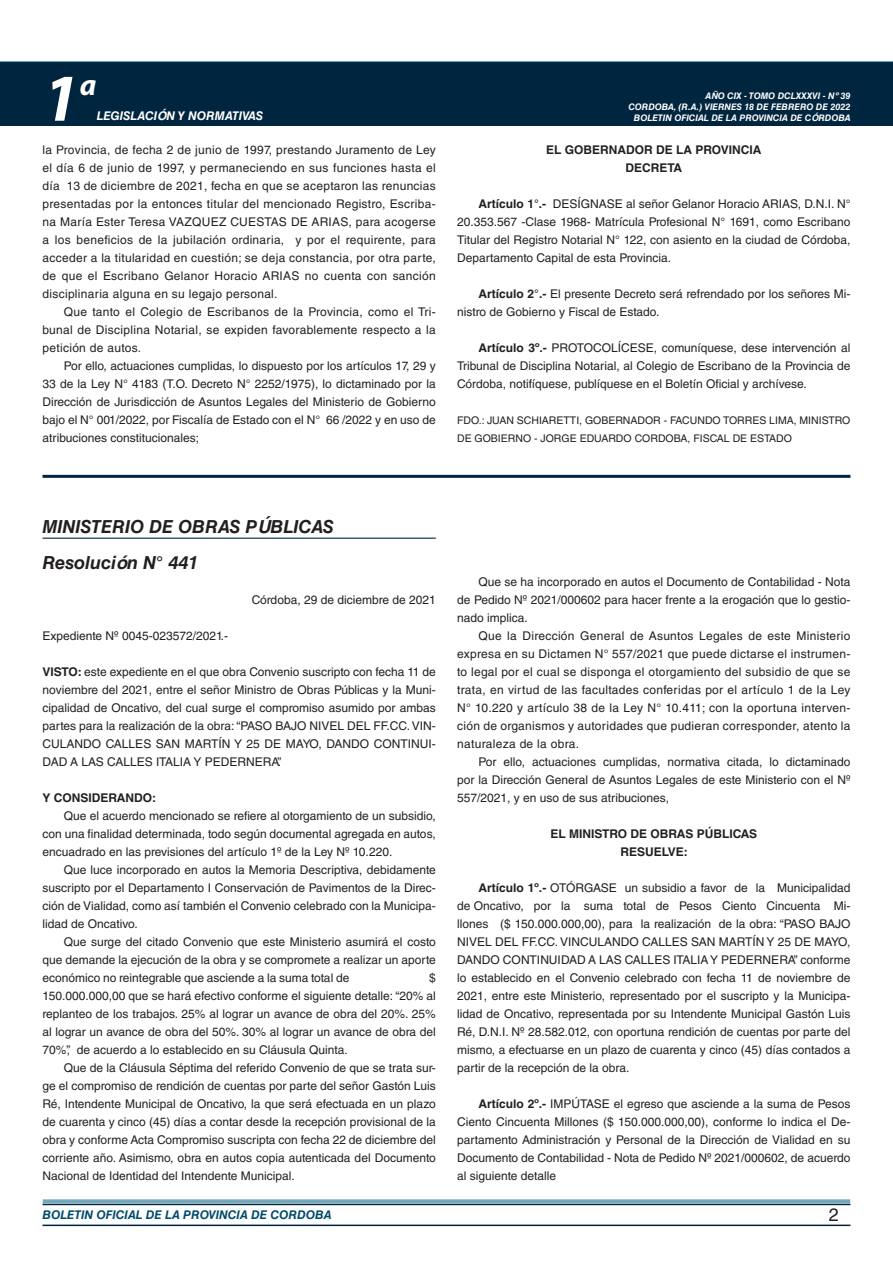
<style>
.page{position:relative;width:893px;height:1263px;background:#fff}
.page>*{position:absolute;margin:0;border:0;box-sizing:border-box;transform-origin:0 0}
.t1{font:italic 700 67.5px "Myriad Pro";color:#fff}
.t2{font:italic 700 30px "Myriad Pro";color:#fff}
.NOMBRE_DE_MINISTERIO{font:italic 700 18px "Helvetica LT Std";color:#231f20}
.t3{font:18px "Helvetica LT Std";color:#231f20}
.TEXTO_BASE{font:12px/18px "Helvetica LT Std";color:#231f20;text-align:justify}
.RESUELVE{font:700 12px "Helvetica LT Std";color:#231f20}
.t4{font:italic 700 12px "Helvetica LT Std";color:#004b6c}
.FECHA{font:12px "Helvetica LT Std";color:#231f20}
.t5{font:italic 700 12px "Helvetica LT Std";color:#fff}
.TEXTO_BASE-2{font:700 12px "Helvetica LT Std";color:#231f20}
.FIRMA{font:10.5px/18px "Helvetica LT Std";color:#231f20}
.t6{font:italic 700 9px/10.8px "Helvetica LT Std";color:#fff;text-align:right}
.s1{font-weight:700}
</style>
<div class="page">
<div style="left:0;top:61px;width:893px;height:6px;background:#73a5b8"></div>
<div style="left:0;top:62px;width:893px;height:64px;background:#00263f"></div>
<hr style="left:43px;top:1224px;width:807px;height:2px;background:#00263f">
<div style="left:42px;top:1198px;width:809px;height:8px;background:#fff;opacity:.75"></div>
<hr style="left:43px;top:475px;width:807px;height:3px;background:#00263f">
<hr style="left:43px;top:538px;width:393px;height:1px;background:#00263f">
<h1 class="t1" style="left:43px;top:54px;width:38px">1</h1>
<h2 class="t2" style="left:80px;top:66px;width:18px">a</h2>
<p class="t5" style="left:97px;top:109px;width:168px">LEGISLACIÓN Y NORMATIVAS</p>
<p class="TEXTO_BASE" style="left:43px;top:141px;width:395px">la Provincia, de fecha 2 de junio de 1997, prestando Juramento de Ley el día 6 de junio de 1997, y permaneciendo en sus funciones hasta el día 13 de diciembre de 2021, fecha en que se aceptaron las renuncias presentadas por la entonces titular del mencionado Registro, Escriba&shy;na María Ester Teresa VAZQUEZ CUESTAS DE ARIAS, para acogerse a los beneficios de la jubilación ordinaria, y por el requirente, para acceder a la titularidad en cuestión; se deja constancia, por otra parte, de que el Escribano Gelanor Horacio ARIAS no cuenta con sanción disciplinaria alguna en su legajo personal.</p>
<p class="TEXTO_BASE" style="left:43px;top:303px;width:395px;text-indent:21px">Que tanto el Colegio de Escribanos de la Provincia, como el Tri&shy;bunal de Disciplina Notarial, se expiden favorablemente respecto a la petición de autos.</p>
<p class="TEXTO_BASE" style="left:43px;top:357px;width:395px;text-indent:21px">Por ello, actuaciones cumplidas, lo dispuesto por los artículos 17, 29 y 33 de la Ley N° 4183 (T.O. Decreto N° 2252/1975), lo dictaminado por la Dirección de Jurisdicción de Asuntos Legales del Ministerio de Gobierno bajo el N° 001/2022, por Fiscalía de Estado con el N° 66 /2022 y en uso de atribuciones constitucionales;</p>
<p class="t6" style="left:628px;top:91px;width:224px">AÑO CIX - TOMO DCLXXXVI - Nº 39<br>CORDOBA, (R.A.) VIERNES 18 DE FEBRERO DE 2022<br>BOLETIN OFICIAL DE LA PROVINCIA DE CÓRDOBA</p>
<p class="RESUELVE" style="left:546px;top:142px;width:217px">EL GOBERNADOR DE LA PROVINCIA</p>
<p class="RESUELVE" style="left:625px;top:160px;width:58px">DECRETA</p>
<p class="TEXTO_BASE" style="left:457px;top:195px;width:395px;text-indent:21px"><span class="s1">Artículo 1°.-</span> DESÍGNASE al señor Gelanor Horacio ARIAS, D.N.I. N° 20.353.567 -Clase 1968- Matrícula Profesional N° 1691, como Escribano Titular del Registro Notarial N° 122, con asiento en la ciudad de Córdoba, Departamento Capital de esta Provincia.</p>
<p class="TEXTO_BASE" style="left:457px;top:285px;width:395px;text-indent:21px"><span class="s1">Artículo 2°.-</span> El presente Decreto será refrendado por los señores Mi&shy;nistro de Gobierno y Fiscal de Estado.</p>
<p class="TEXTO_BASE" style="left:457px;top:339px;width:395px;text-indent:21px"><span class="s1">Artículo 3º.-</span> PROTOCOLÍCESE, comuníquese, dese intervención al Tribunal de Disciplina Notarial, al Colegio de Escribano de la Provincia de Córdoba, notifíquese, publíquese en el Boletín Oficial y archívese.</p>
<p class="FIRMA" style="left:457px;top:411px;width:395px">FDO.: JUAN SCHIARETTI, GOBERNADOR - FACUNDO TORRES LIMA, MINISTRO<br>DE GOBIERNO - JORGE EDUARDO CORDOBA, FISCAL DE ESTADO</p>
<p class="NOMBRE_DE_MINISTERIO" style="left:43px;top:516px;width:293px">MINISTERIO DE OBRAS PÚBLICAS</p>
<p class="NOMBRE_DE_MINISTERIO" style="left:43px;top:552px;width:157px">Resolución N° 441</p>
<p class="FECHA" style="left:252px;top:593px;width:186px">Córdoba, 29 de diciembre de 2021</p>
<p class="TEXTO_BASE" style="left:43px;top:627px;width:187px">Expediente Nº 0045-023572/2021.-</p>
<p class="TEXTO_BASE" style="left:43px;top:663px;width:395px"><span class="s1">VISTO:</span> este expediente en el que obra Convenio suscripto con fecha 11 de noviembre del 2021, entre el señor Ministro de Obras Públicas y la Muni&shy;cipalidad de Oncativo, del cual surge el compromiso asumido por ambas partes para la realización de la obra: “PASO BAJO NIVEL DEL FF.CC. VIN-CULANDO CALLES SAN MARTÍN Y 25 DE MAYO, DANDO CONTINUI-DAD A LAS CALLES ITALIA Y PEDERNERA”.</p>
<p class="TEXTO_BASE-2" style="left:43px;top:790px;width:115px">Y CONSIDERANDO:</p>
<p class="TEXTO_BASE" style="left:43px;top:807px;width:395px;text-indent:21px">Que el acuerdo mencionado se refiere al otorgamiento de un subsidio, con una finalidad determinada, todo según documental agregada en autos, encuadrado en las previsiones del artículo 1º de la Ley Nº 10.220.</p>
<p class="TEXTO_BASE" style="left:43px;top:861px;width:395px;text-indent:21px">Que luce incorporado en autos la Memoria Descriptiva, debidamente suscripto por el Departamento I Conservación de Pavimentos de la Direc&shy;ción de Vialidad, como así también el Convenio celebrado con la Municipa&shy;lidad de Oncativo.</p>
<p class="TEXTO_BASE" style="left:43px;top:933px;width:395px;text-indent:21px">Que surge del citado Convenio que este Ministerio asumirá el costo que demande la ejecución de la obra y se compromete a realizar un aporte económico no reintegrable que asciende a la suma total de</p>
<p class="TEXTO_BASE" style="left:43px;top:969px;width:395px;text-indent:387px">$ 150.000.000,00 que se hará efectivo conforme el siguiente detalle: “20% al replanteo de los trabajos. 25% al lograr un avance de obra del 20%. 25% al lograr un avance de obra del 50%. 30% al lograr un avance de obra del 70%”, de acuerdo a lo establecido en su Cláusula Quinta.</p>
<p class="TEXTO_BASE" style="left:43px;top:1059px;width:395px;text-indent:21px">Que de la Cláusula Séptima del referido Convenio de que se trata sur&shy;ge el compromiso de rendición de cuentas por parte del señor Gastón Luis Ré, Intendente Municipal de Oncativo, la que será efectuada en un plazo de cuarenta y cinco (45) días a contar desde la recepción provisional de la obra y conforme Acta Compromiso suscripta con fecha 22 de diciembre del corriente año. Asimismo, obra en autos copia autenticada del Documento Nacional de Identidad del Intendente Municipal.</p>
<p class="TEXTO_BASE" style="left:457px;top:573px;width:395px;text-indent:21px">Que se ha incorporado en autos el Documento de Contabilidad - Nota de Pedido Nº 2021/000602 para hacer frente a la erogación que lo gestio&shy;nado implica.</p>
<p class="TEXTO_BASE" style="left:457px;top:627px;width:395px;text-indent:21px">Que la Dirección General de Asuntos Legales de este Ministerio expresa en su Dictamen N° 557/2021 que puede dictarse el instrumen&shy;to legal por el cual se disponga el otorgamiento del subsidio de que se trata, en virtud de las facultades conferidas por el artículo 1 de la Ley N° 10.220 y artículo 38 de la Ley N° 10.411; con la oportuna interven&shy;ción de organismos y autoridades que pudieran corresponder, atento la naturaleza de la obra.</p>
<p class="TEXTO_BASE" style="left:457px;top:753px;width:395px;text-indent:21px">Por ello, actuaciones cumplidas, normativa citada, lo dictaminado por la Dirección General de Asuntos Legales de este Ministerio con el Nº 557/2021, y en uso de sus atribuciones,</p>
<p class="RESUELVE" style="left:550px;top:826px;width:208px">EL MINISTRO DE OBRAS PÚBLICAS</p>
<p class="RESUELVE" style="left:620px;top:844px;width:69px">RESUELVE:</p>
<p class="TEXTO_BASE" style="left:457px;top:879px;width:395px;text-indent:21px"><span class="s1">Artículo 1º.-</span> OTÓRGASE un subsidio a favor de la Municipalidad de Oncativo, por la suma total de Pesos Ciento Cincuenta Mi&shy;llones ($ 150.000.000,00), para la realización de la obra: “PASO BAJO NIVEL DEL FF.CC. VINCULANDO CALLES SAN MARTÍN Y 25 DE MAYO, DANDO CONTINUIDAD A LAS CALLES ITALIA Y PEDERNERA” conforme lo establecido en el Convenio celebrado con fecha 11 de noviembre de 2021, entre este Ministerio, representado por el suscripto y la Municipa&shy;lidad de Oncativo, representada por su Intendente Municipal Gastón Luis Ré, D.N.I. Nº 28.582.012, con oportuna rendición de cuentas por parte del mismo, a efectuarse en un plazo de cuarenta y cinco (45) días contados a partir de la recepción de la obra.</p>
<p class="TEXTO_BASE" style="left:457px;top:1095px;width:395px;text-indent:21px"><span class="s1">Artículo 2º.-</span> IMPÚTASE el egreso que asciende a la suma de Pesos Ciento Cincuenta Millones ($ 150.000.000,00), conforme lo indica el De&shy;partamento Administración y Personal de la Dirección de Vialidad en su Documento de Contabilidad - Nota de Pedido Nº 2021/000602, de acuerdo al siguiente detalle</p>
<p class="t4" style="left:43px;top:1208px;width:290px">BOLETIN OFICIAL DE LA PROVINCIA DE CORDOBA</p>
<p class="t3" style="left:829px;top:1204px;width:12px">2</p>
</div>
